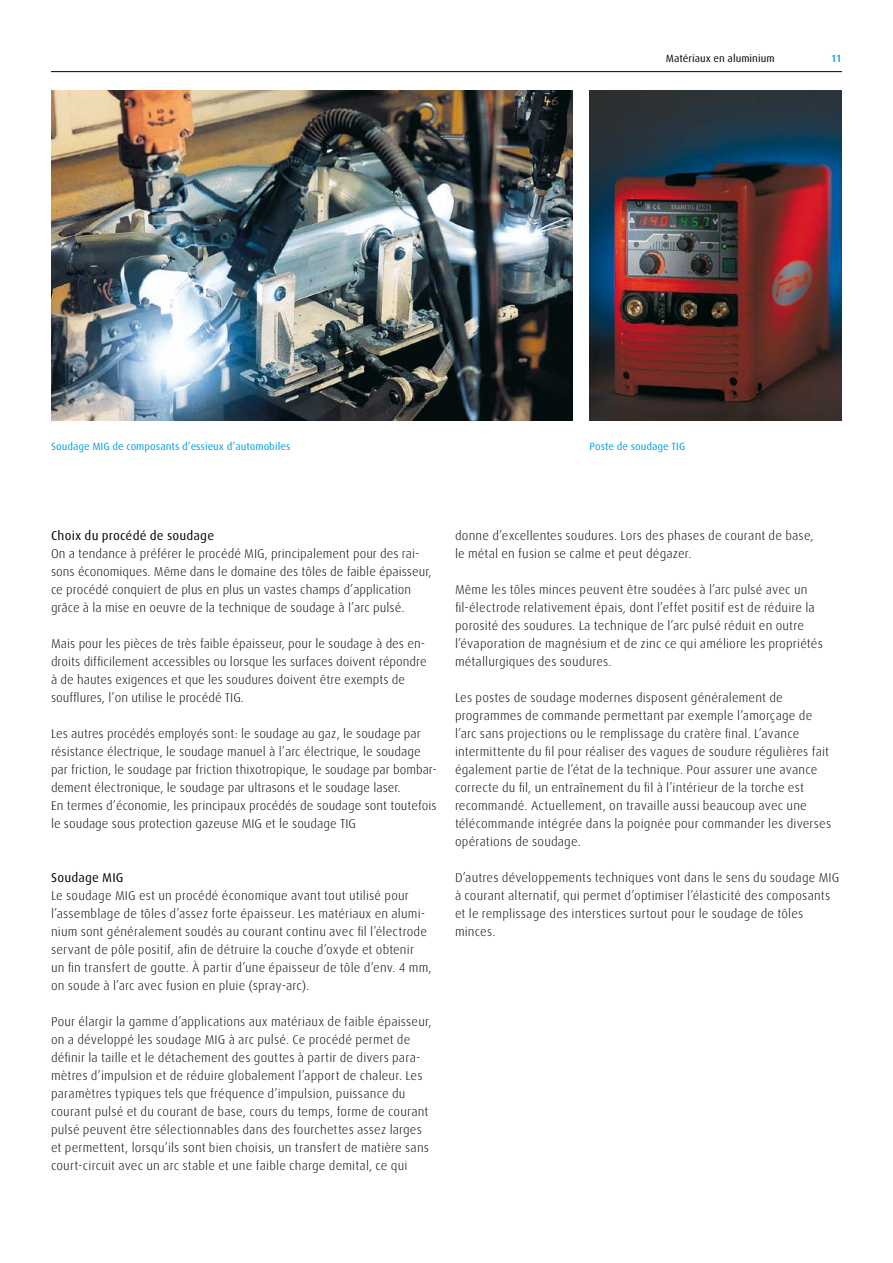
<style>
.page{position:relative;width:893px;height:1263px;background:#fff}
.page>*{position:absolute;margin:0;border:0;box-sizing:border-box;transform-origin:0 0}
.t1{font:300 12.75px/18px "Linde Dax";letter-spacing:.01em;color:#000}
.t2{font:12.75px "Linde Dax";letter-spacing:.015em;color:#000}
.t3{font:10.5px "Linde Dax";color:#009ee0}
.t4{font:10.5px "Linde Dax";color:#000}
.t5{font:500 10.5px "Linde Dax";color:#009ee0}
</style>
<div class="page">
<img style="left:51px;top:90px;width:522px;height:331px">
<img style="left:590px;top:90px;width:252px;height:331px">
<hr style="left:51px;top:71px;width:791px;height:1px;background:#000">
<p class="t4" style="left:666px;top:53px;width:110px">Matériaux en aluminium</p>
<p class="t5" style="left:831px;top:53px;width:12px">11</p>
<p class="t3" style="left:51px;top:441px;width:241px">Soudage MIG de composants d’essieux d’automobiles</p>
<p class="t3" style="left:590px;top:441px;width:97px">Poste de soudage TIG</p>
<p class="t2" style="left:51px;top:529px;width:165px">Choix du procédé de soudage</p>
<p class="t1" style="left:51px;top:545px;width:382px">On a tendance à préférer le procédé MIG, principalement pour des rai&shy;sons économiques. Même dans le domaine des tôles de faible épaisseur, ce procédé conquiert de plus en plus un vastes champs d’application grâce à la mise en oeuvre de la technique de soudage à l’arc pulsé.</p>
<p class="t1" style="left:51px;top:635px;width:377px">Mais pour les pièces de très faible épaisseur, pour le soudage à des en&shy;droits difficilement accessibles ou lorsque les surfaces doivent répondre à de hautes exigences et que les soudures doivent être exempts de soufflures, l’on utilise le procédé TIG.</p>
<p class="t1" style="left:51px;top:725px;width:387px">Les autres procédés employés sont: le soudage au gaz, le soudage par résistance électrique, le soudage manuel à l’arc électrique, le soudage par friction, le soudage par friction thixotropique, le soudage par bombar&shy;dement électronique, le soudage par ultrasons et le soudage laser.<br>En termes d’économie, les principaux procédés de soudage sont toutefois le soudage sous protection gazeuse MIG et le soudage TIG</p>
<p class="t2" style="left:51px;top:871px;width:74px">Soudage MIG</p>
<p class="t1" style="left:51px;top:887px;width:382px">Le soudage MIG est un procédé économique avant tout utilisé pour l’assemblage de tôles d’assez forte épaisseur. Les matériaux en alumi&shy;nium sont généralement soudés au courant continu avec fil l’électrode servant de pôle positif, afin de détruire la couche d’oxyde et obtenir<br>un fin transfert de goutte. À partir d’une épaisseur de tôle d’env. 4 mm, on soude à l’arc avec fusion en pluie (spray-arc).</p>
<p class="t1" style="left:51px;top:1013px;width:382px">Pour élargir la gamme d’applications aux matériaux de faible épaisseur, on a développé les soudage MIG à arc pulsé. Ce procédé permet de définir la taille et le détachement des gouttes à partir de divers para&shy;mètres d’impulsion et de réduire globalement l’apport de chaleur. Les paramètres typiques tels que fréquence d’impulsion, puissance du courant pulsé et du courant de base, cours du temps, forme de courant pulsé peuvent être sélectionnables dans des fourchettes assez larges et permettent, lorsqu’ils sont bien choisis, un transfert de matière sans court-circuit avec un arc stable et une faible charge demital, ce qui</p>
<p class="t1" style="left:455px;top:527px;width:360px">donne d’excellentes soudures. Lors des phases de courant de base, le métal en fusion se calme et peut dégazer.</p>
<p class="t1" style="left:455px;top:581px;width:369px">Même les tôles minces peuvent être soudées à l’arc pulsé avec un fil-électrode relativement épais, dont l’effet positif est de réduire la porosité des soudures. La technique de l’arc pulsé réduit en outre l’évaporation de magnésium et de zinc ce qui améliore les propriétés métallurgiques des soudures.</p>
<p class="t1" style="left:455px;top:689px;width:378px">Les postes de soudage modernes disposent généralement de programmes de commande permettant par exemple l’amorçage de l’arc sans projections ou le remplissage du cratère final. L’avance intermittente du fil pour réaliser des vagues de soudure régulières fait également partie de l’état de la technique. Pour assurer une avance correcte du fil, un entraînement du fil à l’intérieur de la torche est recommandé. Actuellement, on travaille aussi beaucoup avec une télécommande intégrée dans la poignée pour commander les diverses opérations de soudage.</p>
<p class="t1" style="left:455px;top:869px;width:386px">D’autres développements techniques vont dans le sens du soudage MIG à courant alternatif, qui permet d’optimiser l’élasticité des composants et le remplissage des interstices surtout pour le soudage de tôles minces.</p>
</div>
